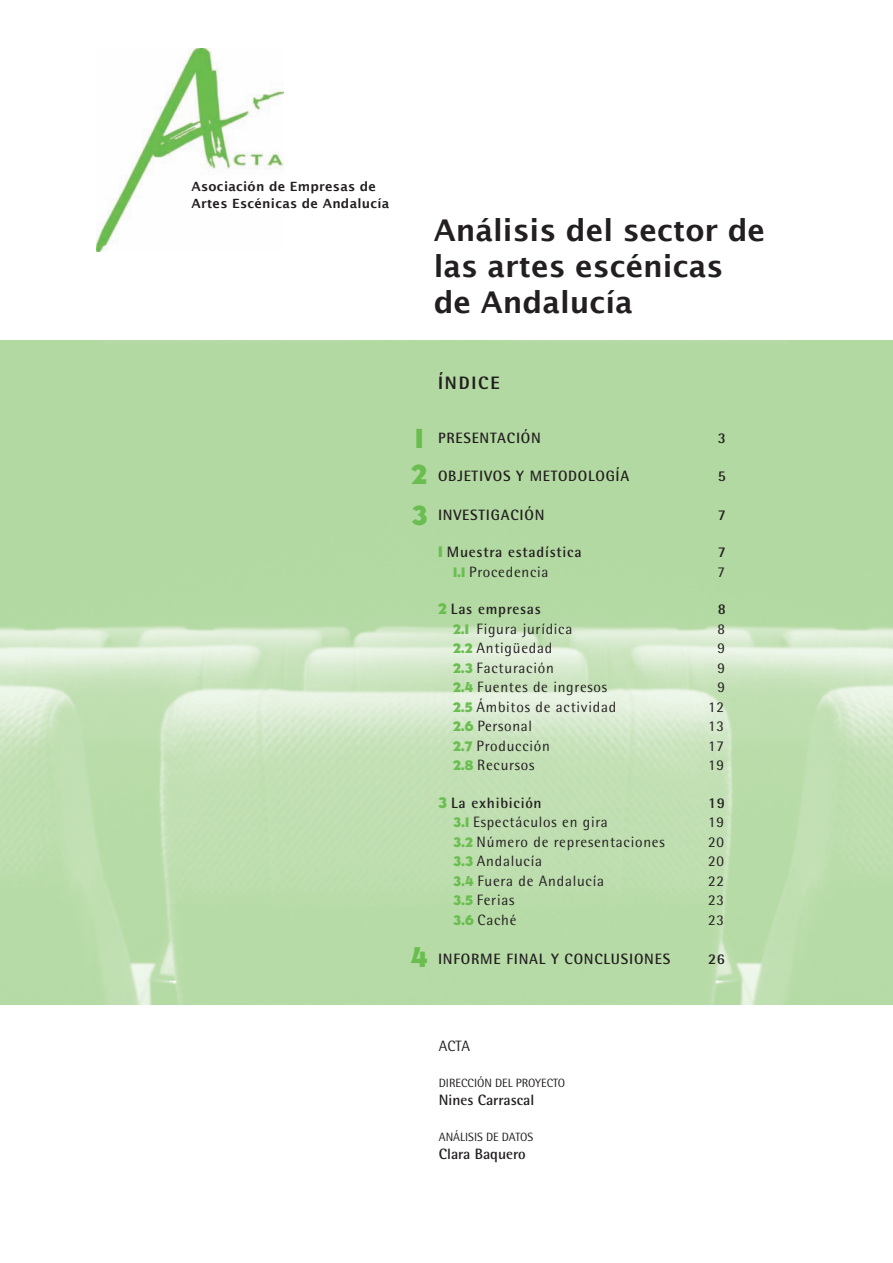
<style>
.page{position:relative;width:893px;height:1263px;background:#fff}
.page>*{position:absolute;margin:0;border:0;box-sizing:border-box;transform-origin:0 0}
.t1{font:600 30px/36px "Lucida Sans";color:#231f20}
.t2{font:27px/36.5px "Cg Bernhardt Bd";color:#6abe50}
.t3{font:800 18px "Rotis Semi Sans";letter-spacing:.1em;color:#231f20}
.t4{font:15px "Rotis Semi Sans";letter-spacing:.05em;color:#231f20}
.t5{font:700 15px "Rotis Semi Sans";letter-spacing:.05em;color:#231f20}
.t6{font:600 12.75px/17px "Lucida Sans";letter-spacing:.02em;color:#231f20}
.t7{font:12px "Rotis Semi Sans";color:#231f20}
.s1{font-family:"Cg Bernhardt Bd";font-weight:400;color:#6abe50}
.s2{font-family:"Cg Bernhardt Bd";font-size:13.5px;color:#6abe50}
</style>
<div class="page">
<img style="left:96px;top:48px;width:187px;height:204px">
<p class="t6" style="left:191px;top:178px;width:199px">Asociación de Empresas de<br>Artes Escénicas de Andalucía</p>
<h1 class="t1" style="left:434px;top:212px;width:333px">Análisis del sector de las artes escénicas de Andalucía</h1>
<h2 class="t2" style="left:412px;top:420px;width:17px">1<br>2</h2>
<h2 class="t2" style="left:411px;top:497px;width:18px">3</h2>
<h2 class="t2" style="left:411px;top:940px;width:19px">4</h2>
<p class="t3" style="left:438px;top:372px;width:63px">ÍNDICE</p>
<p class="t5" style="left:438px;top:429px;width:104px">Presentación</p>
<p class="t5" style="left:718px;top:429px;width:10px">3</p>
<p class="t5" style="left:438px;top:466px;width:193px">Objetivos y metodología</p>
<p class="t5" style="left:718px;top:466px;width:10px">5</p>
<p class="t5" style="left:438px;top:505px;width:108px">I nvestigación</p>
<p class="t5" style="left:718px;top:505px;width:10px">7</p>
<p class="t5" style="left:438px;top:543px;width:145px"><span class="s1">1</span> M uestra estadística</p>
<p class="t5" style="left:718px;top:543px;width:10px">7</p>
<p class="t4" style="left:453px;top:563px;width:97px"><span class="s2">1.1</span> Procedencia</p>
<p class="t4" style="left:717px;top:563px;width:9px">7</p>
<p class="t5" style="left:438px;top:600px;width:104px"><span class="s1">2</span> Las empresas</p>
<p class="t5" style="left:718px;top:600px;width:10px">8</p>
<p class="t4" style="left:453px;top:620px;width:121px"><span class="s2">2.1</span> Figura jurídica</p>
<p class="t4" style="left:717px;top:620px;width:9px">8</p>
<p class="t4" style="left:453px;top:639px;width:101px"><span class="s2">2.2</span> Antigüedad</p>
<p class="t4" style="left:717px;top:639px;width:9px">9</p>
<p class="t4" style="left:453px;top:659px;width:102px"><span class="s2">2.3</span> Facturación</p>
<p class="t4" style="left:717px;top:659px;width:9px">9</p>
<p class="t4" style="left:453px;top:678px;width:156px"><span class="s2">2.4</span> Fuentes de ingresos</p>
<p class="t4" style="left:717px;top:678px;width:9px">9</p>
<p class="t4" style="left:453px;top:698px;width:165px"><span class="s2">2.5</span> Ámbitos de actividad</p>
<p class="t4" style="left:708px;top:698px;width:17px">12</p>
<p class="t4" style="left:453px;top:717px;width:81px"><span class="s2">2.6</span> Personal</p>
<p class="t4" style="left:708px;top:717px;width:17px">13</p>
<p class="t4" style="left:453px;top:737px;width:98px"><span class="s2">2.7</span> Producción</p>
<p class="t4" style="left:708px;top:737px;width:17px">17</p>
<p class="t4" style="left:453px;top:756px;width:83px"><span class="s2">2.8</span> Recursos</p>
<p class="t4" style="left:708px;top:756px;width:17px">19</p>
<p class="t5" style="left:438px;top:793px;width:105px"><span class="s1">3</span> La exhibición</p>
<p class="t5" style="left:708px;top:793px;width:18px">19</p>
<p class="t4" style="left:453px;top:813px;width:156px"><span class="s2">3.1</span> Espectáculos en gira</p>
<p class="t4" style="left:708px;top:813px;width:17px">19</p>
<p class="t4" style="left:453px;top:833px;width:213px"><span class="s2">3.2</span> Número de representaciones</p>
<p class="t4" style="left:708px;top:833px;width:17px">20</p>
<p class="t4" style="left:453px;top:852px;width:90px"><span class="s2">3.3</span> Andalucía</p>
<p class="t4" style="left:708px;top:852px;width:17px">20</p>
<p class="t4" style="left:453px;top:872px;width:152px"><span class="s2">3.4</span> Fuera de Andalucía</p>
<p class="t4" style="left:708px;top:872px;width:17px">22</p>
<p class="t4" style="left:453px;top:891px;width:63px"><span class="s2">3.5</span> Ferias</p>
<p class="t4" style="left:708px;top:891px;width:17px">23</p>
<p class="t4" style="left:453px;top:911px;width:65px"><span class="s2">3.6</span> Caché</p>
<p class="t4" style="left:708px;top:911px;width:17px">23</p>
<p class="t5" style="left:438px;top:949px;width:234px">I nforme final y conclusiones</p>
<p class="t5" style="left:708px;top:949px;width:18px">26</p>
<p class="t4" style="left:439px;top:1037px;width:33px">ACTA</p>
<p class="t7" style="left:439px;top:1076px;width:128px">DIRECCIÓN DEL PROYECTO</p>
<p class="t5" style="left:439px;top:1091px;width:97px">N ines Carrascal</p>
<p class="t7" style="left:439px;top:1130px;width:96px">ANÁLISIS DE DATOS</p>
<p class="t5" style="left:439px;top:1145px;width:88px">Clara Baquero</p>
</div>
